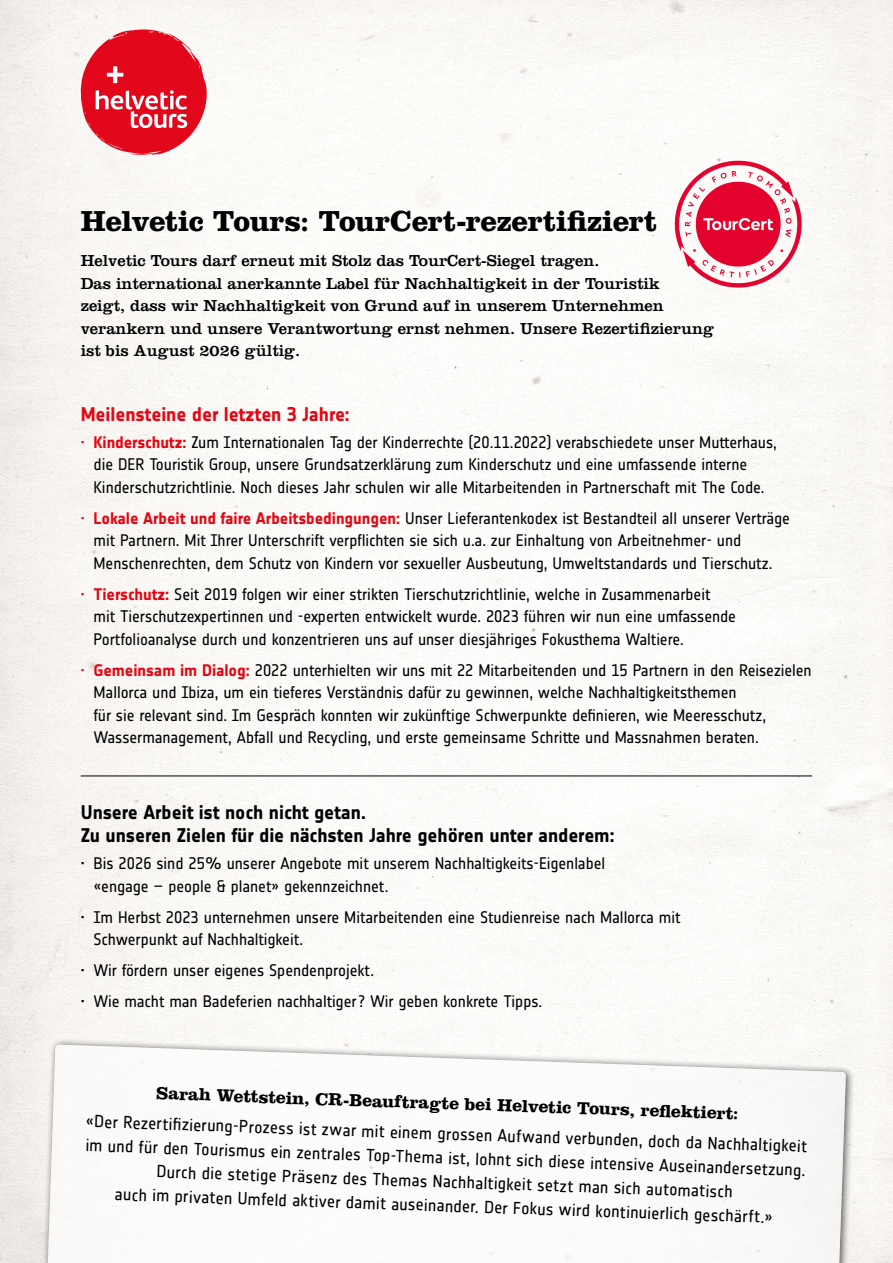
<style>
.page{position:relative;width:893px;height:1263px;background:#fff}
.page>*{position:absolute;margin:0;border:0;box-sizing:border-box;transform-origin:0 0}
.t1{font:700 30px "Clarendon LT Std";letter-spacing:-.015em;color:#000}
.t2{font:19.5px/23.4px "Notes Kuoni Bold Tf";letter-spacing:-.005em;color:#000}
.t3{font:19.5px "Notes Kuoni Bold Tf";letter-spacing:-.005em;color:#e30613}
.t4{font:700 18px "Clarendon LT Std";color:#000}
.t5{font:17.25px/24px "Notes Kuoni Regular Tf";color:#000;text-align:center}
.t6{font:16.5px/22.5px "Notes Kuoni Regular Tf";letter-spacing:-.005em;color:#000}
.t7{font:16.5px/22.5px "Clarendon LT Std";color:#000}
.s1{font-family:"Notes Kuoni Bold Tf";color:#e30613}
.s2{font-family:"Notes Kuoni Bold Tf"}
</style>
<div class="page">
<img style="left:0;top:0;width:893px;height:1263px">
<div style="left:42px;top:1038px;width:814px;height:225px;background:#000;opacity:.65"></div>
<img style="left:48px;top:1045px;width:798px;height:218px">
<svg style="left:668px;top:159px;width:140px;height:130px"></svg>
<hr style="left:81px;top:775px;width:731px;height:1px;background:#000">
<svg style="left:81px;top:29px;width:126px;height:126px"></svg>
<h1 class="t1" style="left:81px;top:203px;width:578px">Helvetic Tours: TourCert-rezertifiziert</h1>
<p class="t7" style="left:81px;top:249px;width:635px">Helvetic Tours darf erneut mit Stolz das TourCert-Siegel tragen.<br>Das international anerkannte Label für Nachhaltigkeit in der Touristik<br>zeigt, dass wir Nachhaltigkeit von Grund auf in unserem Unternehmen verankern und unsere Verantwortung ernst nehmen. Unsere Rezertifizierung ist bis August 2026 gültig.</p>
<p class="t3" style="left:81px;top:403px;width:270px">Meilensteine der letzten 3 Jahre:</p>
<p class="t6" style="left:94px;top:431px;width:685px;text-indent:-13px"><span class="s1">· Kinderschutz:</span> Zum Internationalen Tag der Kinderrechte (20.11.2022) verabschiedete unser Mutterhaus, die DER Touristik Group, unsere Grundsatzerklärung zum Kinderschutz und eine umfassende interne<br>Kinderschutzrichtlinie. Noch dieses Jahr schulen wir alle Mitarbeitenden in Partnerschaft mit The Code.</p>
<p class="t6" style="left:94px;top:507px;width:698px;text-indent:-13px"><span class="s1">· Lokale Arbeit und faire Arbeitsbedingungen:</span> Unser Lieferantenkodex ist Bestandteil all unserer Verträge mit Partnern. Mit Ihrer Unterschrift verpflichten sie sich u.a. zur Einhaltung von Arbeitnehmer- und<br>Menschenrechten, dem Schutz von Kindern vor sexueller Ausbeutung, Umweltstandards und Tierschutz.</p>
<p class="t6" style="left:94px;top:583px;width:644px;text-indent:-13px"><span class="s1">· Tierschutz:</span> Seit 2019 folgen wir einer strikten Tierschutzrichtlinie, welche in Zusammenarbeit mit Tierschutzexpertinnen und -experten entwickelt wurde. 2023 führen wir nun eine umfassende<br>Portfolioanalyse durch und konzentrieren uns auf unser diesjähriges Fokusthema Waltiere.</p>
<p class="t6" style="left:94px;top:659px;width:720px;text-indent:-13px"><span class="s1">· Gemeinsam im Dialog:</span> 2022 unterhielten wir uns mit 22 Mitarbeitenden und 15 Partnern in den Reisezielen Mallorca und Ibiza, um ein tieferes Verständnis dafür zu gewinnen, welche Nachhaltigkeitsthemen<br>für sie relevant sind. Im Gespräch konnten wir zukünftige Schwerpunkte definieren, wie Meeresschutz, Wassermanagement, Abfall und Recycling, und erste gemeinsame Schritte und Massnahmen beraten.</p>
<p class="t2" style="left:81px;top:800px;width:535px">Unsere Arbeit ist noch nicht getan.<br>Zu unseren Zielen für die nächsten Jahre gehören unter anderem:</p>
<p class="t6" style="left:94px;top:852px;width:513px;text-indent:-13px"><span class="s2">·</span> Bis 2026 sind 25% unserer Angebote mit unserem Nachhaltigkeits-Eigenlabel «engage – people &amp; planet» gekennzeichnet.</p>
<p class="t6" style="left:94px;top:906px;width:589px;text-indent:-13px"><span class="s2">·</span> Im Herbst 2023 unternehmen unsere Mitarbeitenden eine Studienreise nach Mallorca mit<br>Schwerpunkt auf Nachhaltigkeit.</p>
<p class="t6" style="left:81px;top:955px;width:463px;line-height:31px"><span class="s2">·</span> Wir fördern unser eigenes Spendenprojekt.<br><span class="s2">·</span> Wie macht man Badeferien nachhaltiger ? Wir geben konkrete Tipps.</p>
<p class="t4" style="left:157px;top:1082px;width:584px;rotate:2deg">Sarah Wettstein, CR-Beauftragte bei Helvetic Tours, refl ektiert:</p>
<p class="t5" style="left:86px;top:1109px;width:723px;rotate:2deg">«Der Rezertifi zierung-Prozess ist zwar mit einem grossen Aufwand verbunden, doch da Nachhaltigkeit im und für den Tourismus ein zentrales Top-Thema ist, lohnt sich diese intensive Auseinandersetzung.<br>Durch die stetige Präsenz des Themas Nachhaltigkeit setzt man sich automatisch<br>auch im privaten Umfeld aktiver damit auseinander. Der Fokus wird kontinuierlich geschärft.»</p>
</div>
